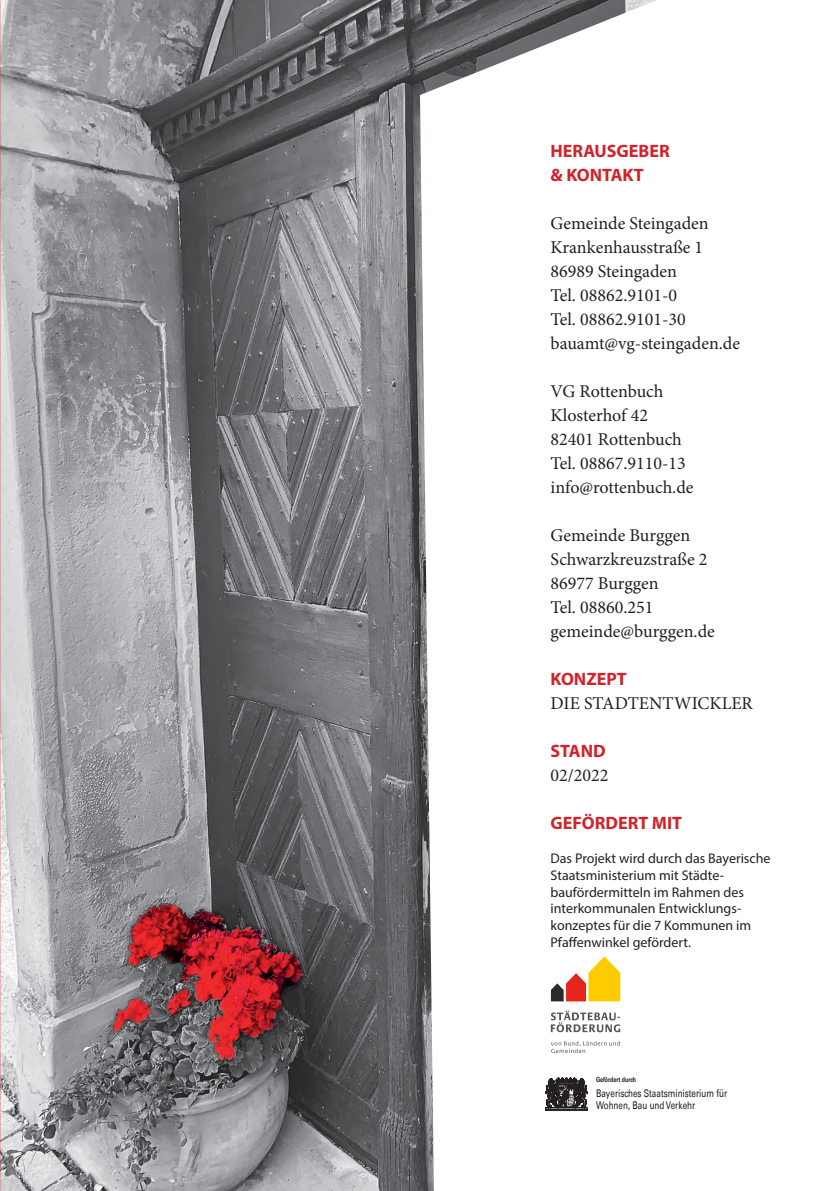
<style>
.page{position:relative;width:840px;height:1191px;background:#fff}
.page>*{position:absolute;margin:0;border:0;box-sizing:border-box;transform-origin:0 0}
.t1{font:18px "Minion Pro";color:#231f20}
.t2{font:700 18px "Myriad Pro";color:#d1232a}
.t3{font:14px/16.8px "Myriad Pro";color:#231f20}
.t4{font:10.6px/11.4px "Univers LT";color:#231f20;scale:.76 1}
.t5{font:700 7px "Univers LT";color:#231f20;scale:.76 1}
</style>
<div class="page">
<img style="left:0;top:0;width:657px;height:1191px">
<img style="left:28px;top:28px;width:560px;height:1134px">
<svg style="left:545px;top:1077px;width:42px;height:33px"></svg>
<svg style="left:550px;top:956px;width:70px;height:45px"></svg>
<svg style="left:550px;top:1041px;width:69px;height:12px"></svg>
<svg style="left:550px;top:1010px;width:70px;height:22px"></svg>
<p class="t2" style="left:550px;top:139px;width:121px">HERAUSGEBER</p>
<p class="t2" style="left:550px;top:163px;width:95px">&amp; KONTAKT</p>
<p class="t1" style="left:550px;top:211px;width:159px">Gemeinde Steingaden</p>
<p class="t1" style="left:550px;top:235px;width:154px">Krankenhausstraße 1</p>
<p class="t1" style="left:550px;top:259px;width:128px">86989 Steingaden</p>
<p class="t1" style="left:550px;top:283px;width:128px">Tel. 08862.9101-0</p>
<p class="t1" style="left:550px;top:307px;width:137px">Tel. 08862.9101-30</p>
<p class="t1" style="left:550px;top:331px;width:191px">bauamt@vg-steingaden.de</p>
<p class="t1" style="left:550px;top:379px;width:114px">VG Rottenbuch</p>
<p class="t1" style="left:550px;top:403px;width:99px">Klosterhof 42</p>
<p class="t1" style="left:550px;top:427px;width:133px">82401 Rottenbuch</p>
<p class="t1" style="left:550px;top:451px;width:137px">Tel. 08867.9110-13</p>
<p class="t1" style="left:550px;top:475px;width:144px">info@rottenbuch.de</p>
<p class="t1" style="left:550px;top:523px;width:141px">Gemeinde Burggen</p>
<p class="t1" style="left:550px;top:547px;width:158px">Schwarzkreuzstraße 2</p>
<p class="t1" style="left:550px;top:571px;width:110px">86977 Burggen</p>
<p class="t1" style="left:550px;top:595px;width:104px">Tel. 08860.251</p>
<p class="t1" style="left:550px;top:619px;width:166px">gemeinde@burggen.de</p>
<p class="t2" style="left:550px;top:667px;width:78px">KONZEPT</p>
<p class="t1" style="left:550px;top:691px;width:204px">DIE STADTENTWICKLER</p>
<p class="t2" style="left:550px;top:739px;width:57px">STAND</p>
<p class="t1" style="left:550px;top:763px;width:59px">02/2022</p>
<p class="t2" style="left:550px;top:811px;width:133px">GEFÖRDERT MIT</p>
<p class="t3" style="left:550px;top:849px;width:221px">Das Projekt wird durch das Bayerische<br>Staatsministerium mit Städte&shy;baufördermitteln im Rahmen des interkommunalen Entwicklungs&shy;konzeptes für die 7 Kommunen im<br>Pfaffenwinkel gefördert.</p>
<p class="t5" style="left:595px;top:1075px;width:54px">Gefördert durch</p>
<p class="t4" style="left:595px;top:1087px;width:174px">Bayerisches Staatsministerium für<br>Wohnen, Bau und Verkehr</p>
</div>
